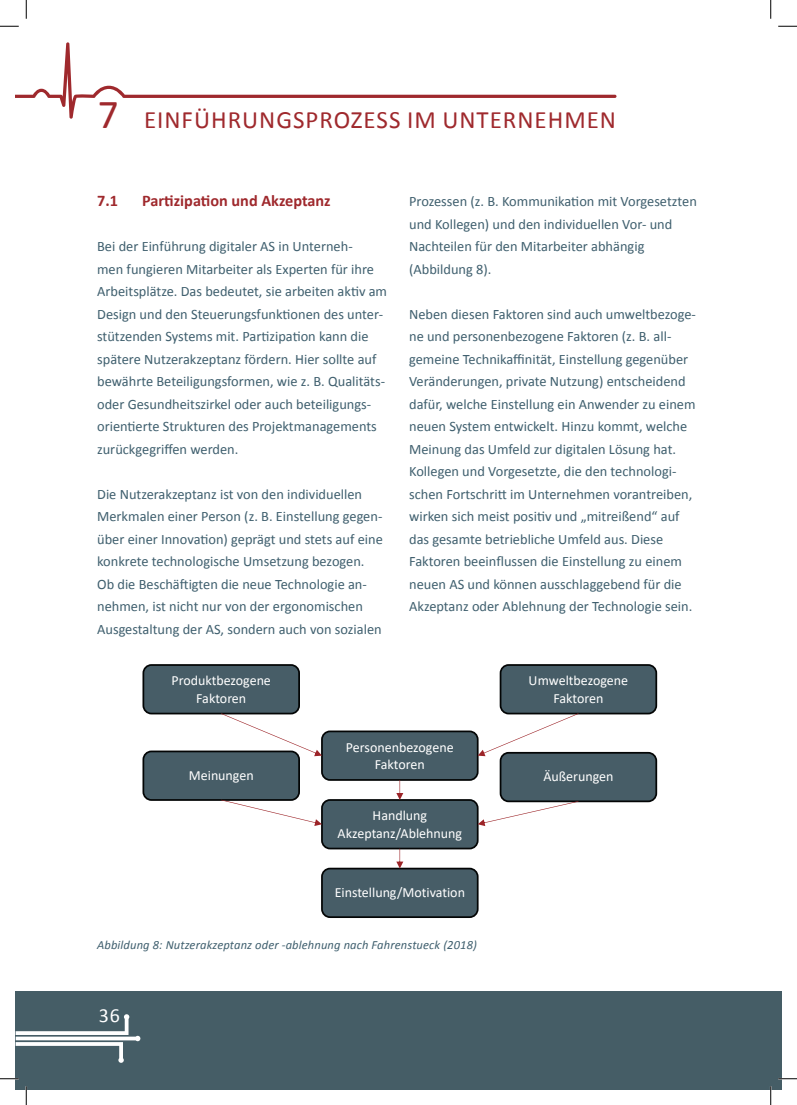
<style>
.page{position:relative;width:797px;height:1105px;background:#fff}
.page>*{position:absolute;margin:0;border:0;box-sizing:border-box;transform-origin:0 0}
.t1{font:25px "Calibri";letter-spacing:.04em;color:#9f292d}
.t2{font:20px "Calibri";color:#fff}
.t3{font:700 16.25px "Calibri";color:#9f292d}
.t4{font:14.38px/22.5px "Calibri";color:#3f5f6e}
.t5{font:14px/17.4px "Calibri";letter-spacing:-.005em;color:#fff;text-align:center}
.t6{font:italic 12.5px "Calibri";letter-spacing:.01em;color:#3f5f6e}
.s1{font-size:41.25px}
</style>
<div class="page">
<div style="left:16px;top:991px;width:765px;height:98px;background:#455d66"></div>
<svg style="left:16px;top:1014px;width:124px;height:49px"></svg>
<div style="left:143px;top:665px;width:156px;height:48px;background:#475d67;border-radius:8px"></div>
<div style="left:142px;top:664px;width:158px;height:50px;border:2px solid #030505;border-radius:8px"></div>
<div style="left:143px;top:751px;width:156px;height:49px;background:#475d67;border-radius:8px"></div>
<div style="left:142px;top:750px;width:158px;height:51px;border:2px solid #030505;border-radius:8px"></div>
<div style="left:500px;top:665px;width:156px;height:48px;background:#475d67;border-radius:8px"></div>
<div style="left:499px;top:664px;width:158px;height:50px;border:2px solid #030505;border-radius:8px"></div>
<div style="left:322px;top:731px;width:155px;height:49px;background:#475d67;border-radius:8px"></div>
<div style="left:321px;top:730px;width:157px;height:51px;border:2px solid #030505;border-radius:8px"></div>
<div style="left:322px;top:800px;width:155px;height:48px;background:#475d67;border-radius:8px"></div>
<div style="left:321px;top:799px;width:157px;height:50px;border:2px solid #030505;border-radius:8px"></div>
<div style="left:500px;top:753px;width:156px;height:48px;background:#475d67;border-radius:8px"></div>
<div style="left:499px;top:752px;width:158px;height:50px;border:2px solid #030505;border-radius:8px"></div>
<div style="left:322px;top:868px;width:155px;height:49px;background:#475d67;border-radius:8px"></div>
<div style="left:321px;top:868px;width:157px;height:50px;border:2px solid #030505;border-radius:8px"></div>
<svg style="left:221px;top:713px;width:101px;height:43px"></svg>
<svg style="left:477px;top:713px;width:101px;height:43px"></svg>
<svg style="left:477px;top:801px;width:101px;height:25px"></svg>
<svg style="left:221px;top:800px;width:101px;height:26px"></svg>
<svg style="left:396px;top:780px;width:7px;height:20px"></svg>
<svg style="left:396px;top:848px;width:7px;height:20px"></svg>
<svg style="left:16px;top:42px;width:600px;height:77px"></svg>
<svg style="left:0;top:25px;width:19px;height:2px"></svg>
<svg style="left:778px;top:25px;width:19px;height:2px"></svg>
<svg style="left:0;top:1078px;width:19px;height:1px"></svg>
<svg style="left:778px;top:1078px;width:19px;height:1px"></svg>
<svg style="left:25px;top:0;width:2px;height:19px"></svg>
<svg style="left:25px;top:1086px;width:2px;height:19px"></svg>
<svg style="left:770px;top:0;width:1px;height:19px"></svg>
<svg style="left:770px;top:1086px;width:1px;height:19px"></svg>
<h1 class="t1" style="left:98px;top:102px;width:520px"><span class="s1">7</span> EINFÜHRUNGSPROZESS IM UNTERNEHMEN</h1>
<p class="t3" style="left:97px;top:189px;width:22px">7.1</p>
<p class="t3" style="left:142px;top:189px;width:190px">Partizipation und Akzeptanz</p>
<p class="t4" style="left:97px;top:235px;width:291px">Bei der Einführung digitaler AS in Unterneh-<br>men fungieren Mitarbeiter als Experten für ihre Arbeitsplätze. Das bedeutet, sie arbeiten aktiv am Design und den Steuerungsfunktionen des unter&shy;stützenden Systems mit. Partizipation kann die spätere Nutzerakzeptanz fördern. Hier sollte auf bewährte Beteiligungsformen, wie z. B. Qualitäts&shy;oder Gesundheitszirkel oder auch beteiligungs&shy;orientierte Strukturen des Projektmanagements zurückgegriffen werden.</p>
<p class="t4" style="left:97px;top:482px;width:287px">Die Nutzerakzeptanz ist von den individuellen Merkmalen einer Person (z. B. Einstellung gegen&shy;über einer Innovation) geprägt und stets auf eine konkrete technologische Umsetzung bezogen.<br>Ob die Beschäftigten die neue Technologie an&shy;nehmen, ist nicht nur von der ergonomischen Ausgestaltung der AS, sondern auch von sozialen</p>
<p class="t5" style="left:171px;top:672px;width:101px">Produktbezogene<br>Faktoren</p>
<p class="t4" style="left:409px;top:190px;width:289px">Prozessen (z. B. Kommunikation mit Vorgesetzten und Kollegen) und den individuellen Vor- und Nachteilen für den Mitarbeiter abhängig (Abbildung 8).</p>
<p class="t4" style="left:409px;top:302px;width:288px">Neben diesen Faktoren sind auch umweltbezoge&shy;ne und personenbezogene Faktoren (z. B. all&shy;gemeine Technikaffinität, Einstellung gegenüber Veränderungen, private Nutzung) entscheidend dafür, welche Einstellung ein Anwender zu einem neuen System entwickelt. Hinzu kommt, welche Meinung das Umfeld zur digitalen Lösung hat.<br>Kollegen und Vorgesetzte, die den technologi&shy;schen Fortschritt im Unternehmen vorantreiben, wirken sich meist positiv und „mitreißend“ auf das gesamte betriebliche Umfeld aus. Diese Faktoren beeinflussen die Einstellung zu einem neuen AS und können ausschlaggebend für die Akzeptanz oder Ablehnung der Technologie sein.</p>
<p class="t5" style="left:528px;top:672px;width:101px">Umweltbezogene<br>Faktoren</p>
<p class="t5" style="left:189px;top:766px;width:66px">Meinungen</p>
<p class="t5" style="left:346px;top:738px;width:109px">Personenbezogene<br>Faktoren</p>
<p class="t5" style="left:337px;top:807px;width:126px">Handlung<br>Akzeptanz/Ablehnung</p>
<p class="t5" style="left:335px;top:884px;width:132px">Einstellung/Motivation</p>
<p class="t6" style="left:97px;top:936px;width:381px">Abbildung 8: Nutzerakzeptanz oder -ablehnung nach Fahrenstueck (2018)</p>
<h2 class="t2" style="left:99px;top:1001px;width:22px">36</h2>
<p class="t5" style="left:543px;top:768px;width:72px">Äußerungen</p>
</div>
